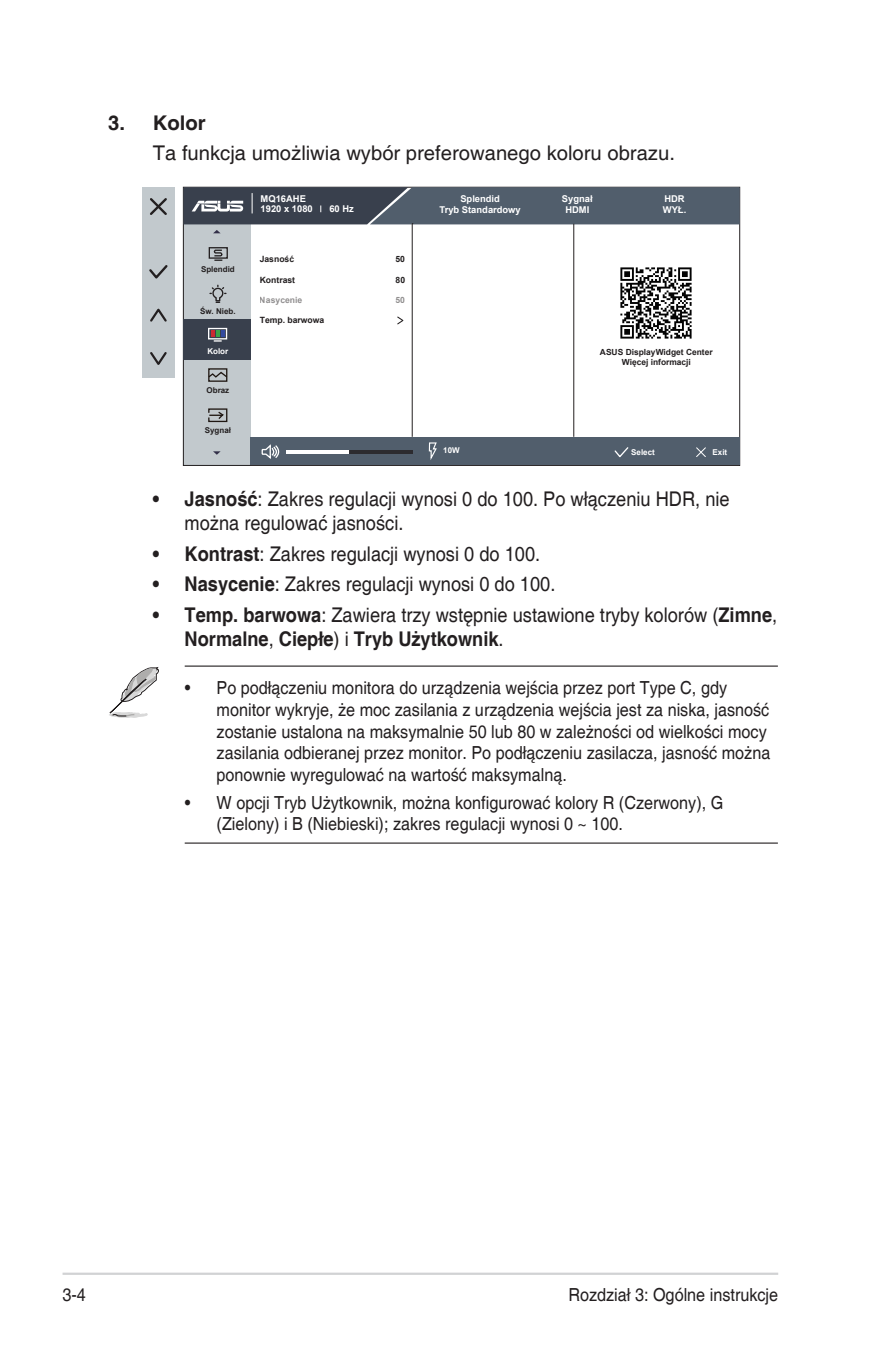
<style>
.page{position:relative;width:893px;height:1346px;background:#fff}
.page>*{position:absolute;margin:0;border:0;box-sizing:border-box;transform-origin:0 0}
.Body_Text_Indent{font:20.25px/24.3px "Helvetica";color:#231f20;scale:.9 1}
.Body_Text_Indent-2{font:20.25px "Helvetica";color:#231f20}
.OSD_Item{font:700 20.25px "Helvetica";color:#231f20}
.t1{font:18px/21.6px "Helvetica";color:#231f20;scale:.9 1}
.t2{font:700 9.45px/10.6px "Arial";color:#fff}
.t3{font:700 8.55px "Arial";color:#231f20}
.t4{font:700 8.33px/10.1px "Arial";color:#231f20;text-align:center}
.t5{font:700 8.1px "Arial";color:#231f20}
.t6{font:700 8.1px "Arial";color:#fff}
.s1{font-weight:700}
</style>
<div class="page">
<hr style="left:63px;top:1272px;width:715px;height:3px;background:#d1d2d4">
<div style="left:142px;top:187px;width:33px;height:191px;background:#c2c9cd"></div>
<svg style="left:150px;top:198px;width:17px;height:17px"></svg>
<svg style="left:149px;top:265px;width:19px;height:14px"></svg>
<svg style="left:150px;top:308px;width:17px;height:14px"></svg>
<svg style="left:150px;top:352px;width:17px;height:13px"></svg>
<div style="left:183px;top:224px;width:68px;height:241px;background:#c2c9cd"></div>
<div style="left:251px;top:437px;width:489px;height:28px;background:#515e6c"></div>
<svg style="left:213px;top:230px;width:7px;height:3px"></svg>
<div style="left:183px;top:319px;width:68px;height:41px;background:#39404d"></div>
<svg style="left:213px;top:451px;width:8px;height:4px"></svg>
<div style="left:209px;top:247px;width:19px;height:12px;border:1px solid #231f20"></div>
<svg style="left:213px;top:249px;width:10px;height:12px"></svg>
<svg style="left:208px;top:368px;width:20px;height:14px"></svg>
<svg style="left:208px;top:408px;width:20px;height:15px"></svg>
<svg style="left:261px;top:444px;width:19px;height:15px"></svg>
<hr style="left:286px;top:450px;width:126px;height:3px;background:#231f20">
<hr style="left:286px;top:450px;width:63px;height:3px;background:#fff">
<div style="left:208px;top:328px;width:19px;height:11px;border:1px solid #fff"></div>
<svg style="left:211px;top:330px;width:13px;height:12px"></svg>
<hr style="left:573px;top:224px;width:1px;height:213px;background:#231f20">
<hr style="left:412px;top:224px;width:1px;height:213px;background:#231f20">
<svg style="left:210px;top:285px;width:16px;height:18px"></svg>
<svg style="left:696px;top:447px;width:10px;height:10px"></svg>
<svg style="left:614px;top:447px;width:15px;height:11px"></svg>
<svg style="left:397px;top:316px;width:7px;height:9px"></svg>
<svg style="left:183px;top:187px;width:557px;height:37px;background:#4c5764"></svg>
<svg style="left:428px;top:442px;width:9px;height:18px"></svg>
<img style="left:620px;top:267px;width:72px;height:72px">
<hr style="left:185px;top:665px;width:593px;height:2px;background:#231f20">
<hr style="left:185px;top:842px;width:593px;height:1px;background:#231f20">
<svg style="left:109px;top:667px;width:50px;height:51px"></svg>
<p class="OSD_Item" style="left:108px;top:110px;width:99px">3. Kolor</p>
<p class="Body_Text_Indent-2" style="left:153px;top:141px;width:524px">Ta funkcja umożliwia wybór preferowanego koloru obrazu.</p>
<p class="t5" style="left:201px;top:264px;width:35px">Splendid</p>
<p class="t5" style="left:200px;top:305px;width:37px">Św. Nieb.</p>
<p class="t6" style="left:207px;top:345px;width:22px">Kolor</p>
<p class="t5" style="left:207px;top:384px;width:24px">Obraz</p>
<p class="t5" style="left:205px;top:425px;width:28px">Sygnał</p>
<p class="t2" style="left:261px;top:194px;width:54px;line-height:9.9px">MQ16AHE<br>1920 x 1080</p>
<p class="t2" style="left:329px;top:203px;width:26px">60 Hz</p>
<p class="t2" style="left:440px;top:193px;width:83px;text-align:center">Splendid<br>Tryb Standardowy</p>
<p class="t2" style="left:562px;top:193px;width:32px;text-align:center">Sygnał<br>HDMI</p>
<p class="t2" style="left:663px;top:193px;width:25px">HDR<br>WYŁ.</p>
<p class="t3" style="left:260px;top:253px;width:36px">Jasność</p>
<p class="t3" style="left:260px;top:274px;width:37px">Kontrast</p>
<p class="t3" style="left:260px;top:294px;width:44px">Nasycenie</p>
<p class="t3" style="left:260px;top:314px;width:66px">Temp. barwowa</p>
<p class="t3" style="left:395px;top:253px;width:11px">50</p>
<p class="t3" style="left:396px;top:274px;width:11px">80</p>
<p class="t3" style="left:395px;top:294px;width:11px">50</p>
<p class="t6" style="left:443px;top:445px;width:18px">10W</p>
<p class="t4" style="left:600px;top:347px;width:114px">ASUS DisplayWidget Center<br>Więcej informacji</p>
<p class="t6" style="left:631px;top:446px;width:25px">Select</p>
<p class="t6" style="left:713px;top:446px;width:16px">Exit</p>
<p class="Body_Text_Indent" style="left:185px;top:487px;width:607px;text-indent:-32px"><span class="s1">• Jasność</span>: Zakres regulacji wynosi 0 do 100. Po włączeniu HDR, nie można regulować jasności.</p>
<p class="Body_Text_Indent" style="left:153px;top:542px;width:432px"><span class="s1">• Kontrast</span>: Zakres regulacji wynosi 0 do 100.</p>
<p class="Body_Text_Indent" style="left:153px;top:573px;width:449px"><span class="s1">• Nasycenie</span>: Zakres regulacji wynosi 0 do 100.</p>
<p class="Body_Text_Indent" style="left:185px;top:603px;width:660px;text-indent:-32px"><span class="s1">• Temp. barwowa</span>: Zawiera trzy wstępnie ustawione tryby kolorów (<span class="s1">Zimne</span>,<br><span class="s1">Normalne</span>, <span class="s1">Ciepłe</span>) i <span class="s1">Tryb Użytkownik</span>.</p>
<p class="t1" style="left:217px;top:678px;width:617px;text-indent:-32px">• Po podłączeniu monitora do urządzenia wejścia przez port Type C, gdy monitor wykryje, że moc zasilania z urządzenia wejścia jest za niska, jasność zostanie ustalona na maksymalnie 50 lub 80 w zależności od wielkości mocy zasilania odbieranej przez monitor. Po podłączeniu zasilacza, jasność można ponownie wyregulować na wartość maksymalną.</p>
<p class="t1" style="left:217px;top:792px;width:565px;text-indent:-32px">• W opcji Tryb Użytkownik, można konfigurować kolory R (Czerwony), G (Zielony) i B (Niebieski); zakres regulacji wynosi 0 ~ 100.</p>
<p class="t1" style="left:63px;top:1284px;width:28px">3-4</p>
<p class="t1" style="left:568px;top:1284px;width:235px">Rozdział 3: Ogólne instrukcje</p>
</div>
